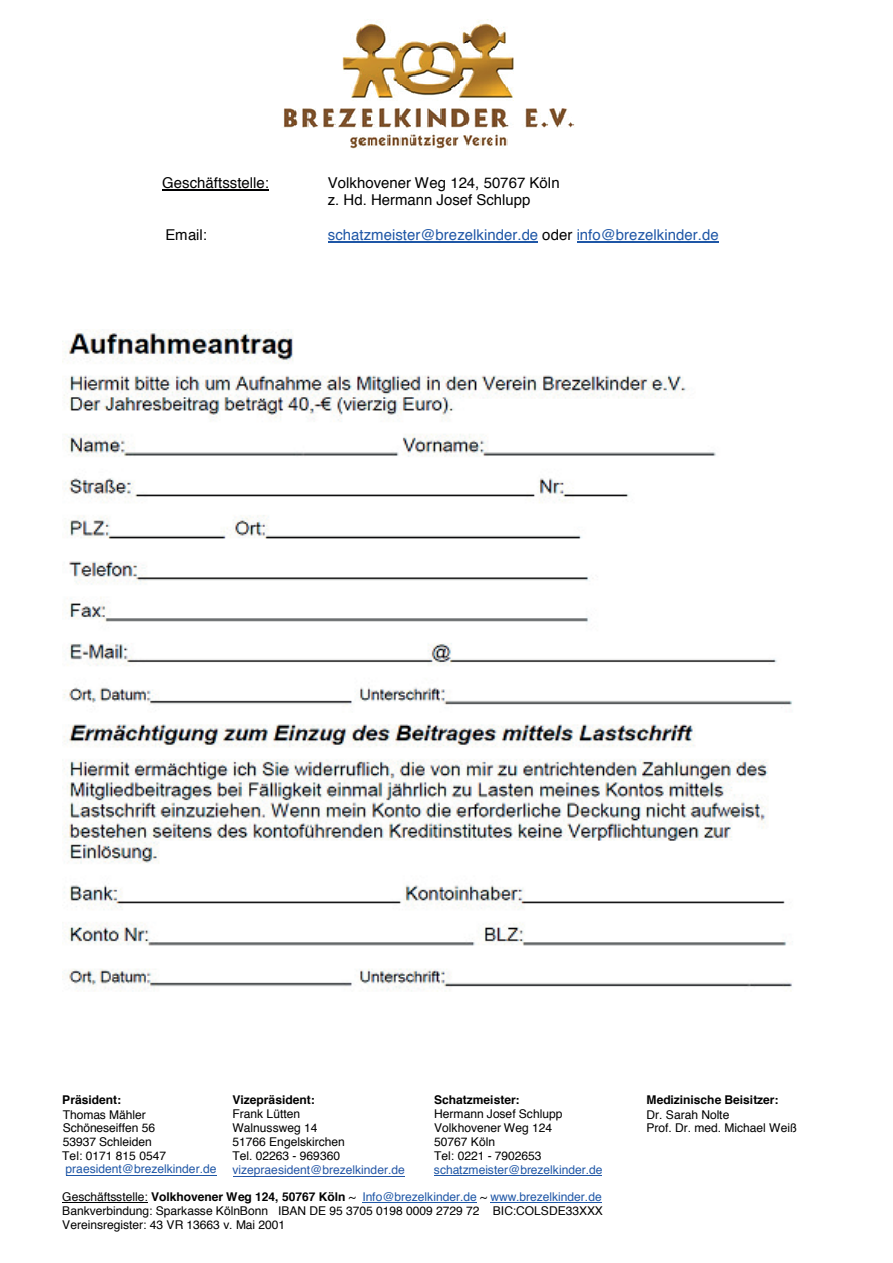
<style>
.page{position:relative;width:893px;height:1263px;background:#fff}
.page>*{position:absolute;margin:0;border:0;box-sizing:border-box;transform-origin:0 0}
.t1{font:15px/17.2px "Helvetica";color:#000001}
.t2{font:15px "Helvetica";color:#1e56a6}
.t3{font:12px/13.8px "Helvetica";color:#000001}
.t4{font:700 12px "Helvetica";color:#000001}
.t5{font:12px "Helvetica";color:#1e56a6}
.t6{font:12px "Helvetica";color:#2355a6}
.s1{color:#000001}
.s2{font-weight:700}
.s3{color:#1e56a6}
</style>
<div class="page">
<hr style="left:162px;top:190px;width:107px;height:1px;background:#000001">
<hr style="left:62px;top:1202px;width:86px;height:1px;background:#000001">
<hr style="left:362px;top:1202px;width:115px;height:1px;background:#1e56a6">
<hr style="left:490px;top:1202px;width:112px;height:1px;background:#1e56a6">
<img style="left:283px;top:20px;width:292px;height:129px">
<img style="left:62px;top:329px;width:731px;height:663px">
<hr style="left:328px;top:242px;width:210px;height:1px;background:#1e56a6">
<hr style="left:577px;top:242px;width:141px;height:1px;background:#1e56a6">
<hr style="left:66px;top:1175px;width:150px;height:1px;background:#1e56a6">
<hr style="left:434px;top:1175px;width:168px;height:1px;background:#1e56a6">
<hr style="left:233px;top:1176px;width:171px;height:1px;background:#2355a6">
<p class="t1" style="left:162px;top:175px;width:108px">Geschäftsstelle:</p>
<p class="t1" style="left:165px;top:226px;width:43px">Email:</p>
<p class="t1" style="left:328px;top:175px;width:233px">Volkhovener Weg 124, 50767 Köln z. Hd. Hermann Josef Schlupp</p>
<p class="t2" style="left:328px;top:223px;width:392px">schatzmeister@brezelkinder.de <span class="s1">oder</span> info@brezelkinder.de</p>
<p class="t4" style="left:232px;top:1090px;width:84px">Vizepräsident:</p>
<p class="t3" style="left:232px;top:1107px;width:114px">Frank Lütten<br>Walnussweg 14<br>51766 Engelskirchen<br>Tel. 02263 - 969360</p>
<p class="t6" style="left:232px;top:1161px;width:174px">vizepraesident@brezelkinder.de</p>
<p class="t4" style="left:434px;top:1090px;width:87px">Schatzmeister:</p>
<p class="t3" style="left:434px;top:1107px;width:130px">Hermann Josef Schlupp<br>Volkhovener Weg 124<br>50767 Köln<br>Tel: 0221 - 7902653</p>
<p class="t5" style="left:434px;top:1160px;width:170px">schatzmeister@brezelkinder.de</p>
<p class="t3" style="left:62px;top:1190px;width:542px;text-align:justify">Geschäftsstelle: <span class="s2">Volkhovener Weg 124, 50767 Köln</span> ~ <span class="s3">Info@brezelkinder.de</span> ~ <span class="s3">www.brezelkinder.de </span>Bankverbindung: Sparkasse KölnBonn IBAN DE 95 3705 0198 0009 2729 72 BIC:COLSDE33XXX Vereinsregister: 43 VR 13663 v. Mai 2001</p>
<p class="t4" style="left:62px;top:1090px;width:60px">Präsident:</p>
<p class="t4" style="left:647px;top:1090px;width:134px">Medizinische Beisitzer:</p>
<p class="t3" style="left:646px;top:1108px;width:84px">Dr. Sarah Nolte</p>
<p class="t3" style="left:63px;top:1108px;width:94px">Thomas Mähler<br>Schöneseiffen 56<br>53937 Schleiden</p>
<p class="t3" style="left:62px;top:1121px;width:111px">Im Lai ngärtchen 14</p>
<p class="t3" style="left:646px;top:1121px;width:152px">Prof. Dr. med. Michael Weiß</p>
<p class="t3" style="left:69px;top:1135px;width:62px">1674 Wiehl</p>
<p class="t3" style="left:62px;top:1149px;width:105px">Tel: 0171 815 0547</p>
<p class="t5" style="left:66px;top:1159px;width:152px">praesident@brezelkinder.de</p>
</div>
